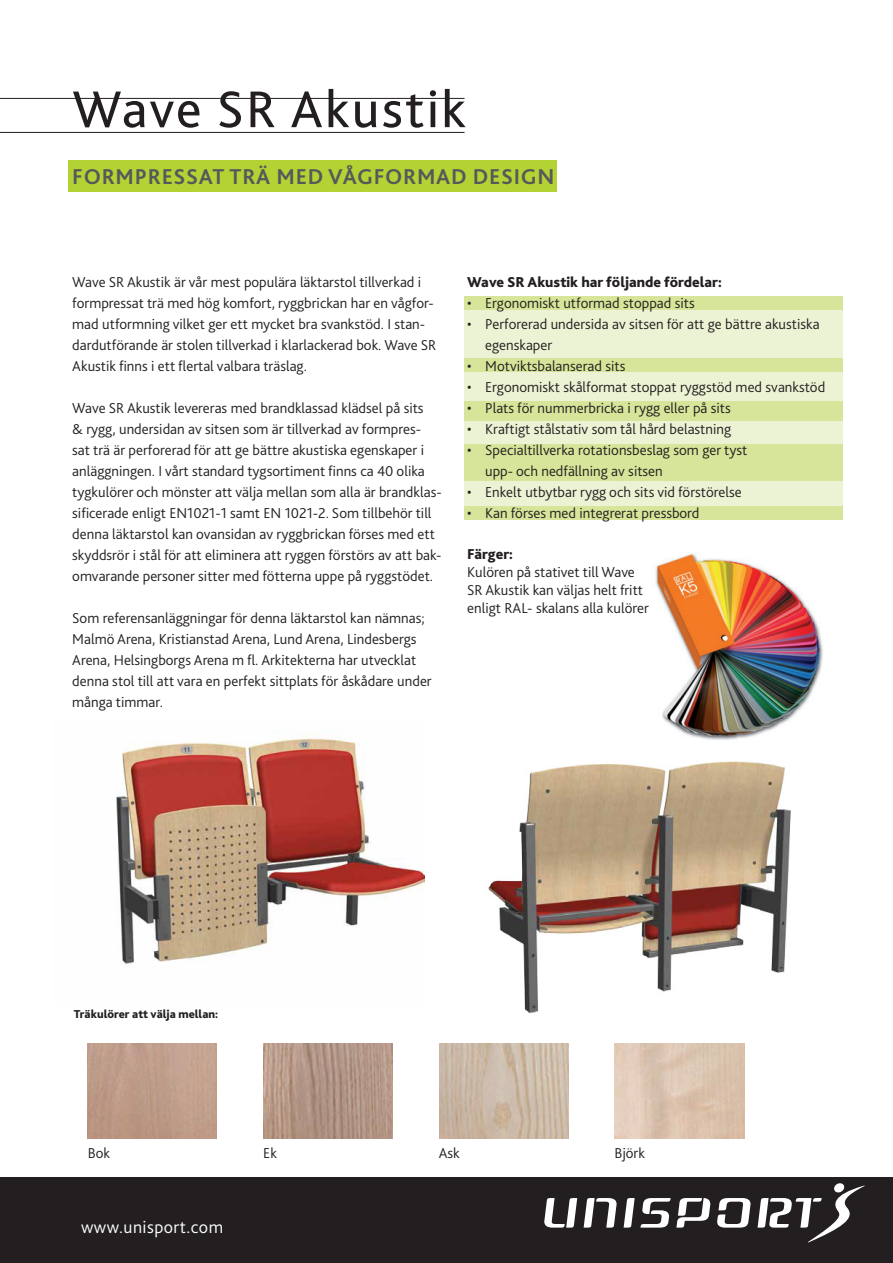
<style>
.page{position:relative;width:893px;height:1263px;background:#fff}
.page>*{position:absolute;margin:0;border:0;box-sizing:border-box;transform-origin:0 0}
.t1{font:54px "Bliss 2";letter-spacing:.04em;color:#231f20}
.t2{font:700 22.5px "Bliss 2";letter-spacing:.03em;color:#57585a}
.t3{font:300 18px "Bliss 2";letter-spacing:.025em;color:#fff}
.text{font:300 15px/21px "Bliss 2";color:#231f20}
.text-2{font:800 15px "Bliss 2";color:#231f20}
.text-3{font:800 12px "Bliss 2";color:#231f20}
</style>
<div class="page">
<img style="left:488px;top:761px;width:303px;height:253px">
<img style="left:655px;top:553px;width:168px;height:187px">
<div style="left:465px;top:310px;width:378px;height:203px;background:#ecf3d4"></div>
<div style="left:465px;top:296px;width:378px;height:14px;background:#d6e599"></div>
<div style="left:0;top:1178px;width:893px;height:85px;background:#231f20"></div>
<svg style="left:544px;top:1183px;width:321px;height:59px"></svg>
<img style="left:263px;top:1043px;width:130px;height:95px">
<img style="left:439px;top:1043px;width:129px;height:95px">
<div style="left:68px;top:161px;width:488px;height:31px;background:#b3d234"></div>
<hr style="left:0;top:98px;width:465px;height:1px;background:#231f20">
<hr style="left:0;top:132px;width:465px;height:1px;background:#231f20">
<div style="left:465px;top:401px;width:378px;height:19px;background:#d6e599"></div>
<div style="left:465px;top:358px;width:378px;height:14px;background:#d6e599"></div>
<div style="left:465px;top:444px;width:378px;height:36px;background:#d6e599"></div>
<div style="left:465px;top:506px;width:378px;height:14px;background:#d6e599"></div>
<img style="left:116px;top:731px;width:309px;height:234px">
<p class="t1" style="left:72px;top:76px;width:395px">Wave SR Akustik</p>
<p class="t2" style="left:72px;top:163px;width:484px">FORMPRESSAT TRÄ MED VÅGFORMAD DESIGN</p>
<p class="text" style="left:72px;top:271px;width:365px">Wave SR Akustik är vår mest populära läktarstol tillverkad i formpressat trä med hög komfort, ryggbrickan har en vågfor&shy;mad utformning vilket ger ett mycket bra svankstöd. I stan&shy;dardutförande är stolen tillverkad i klarlackerad bok. Wave SR Akustik finns i ett flertal valbara träslag.</p>
<p class="text" style="left:72px;top:397px;width:371px">Wave SR Akustik levereras med brandklassad klädsel på sits<br>&amp; rygg, undersidan av sitsen som är tillverkad av formpres&shy;sat trä är perforerad för att ge bättre akustiska egenskaper i anläggningen. I vårt standard tygsortiment finns ca 40 olika tygkulörer och mönster att välja mellan som alla är brandklas&shy;sificerade enligt EN1021-1 samt EN 1021-2. Som tillbehör till denna läktarstol kan ovansidan av ryggbrickan förses med ett skyddsrör i stål för att eliminera att ryggen förstörs av att bak&shy;omvarande personer sitter med fötterna uppe på ryggstödet.</p>
<p class="text" style="left:72px;top:607px;width:361px">Som referensanläggningar för denna läktarstol kan nämnas; Malmö Arena, Kristianstad Arena, Lund Arena, Lindesbergs Arena, Helsingborgs Arena m fl. Arkitekterna har utvecklat denna stol till att vara en perfekt sittplats för åskådare under många timmar.</p>
<p class="text-2" style="left:467px;top:273px;width:256px">Wave SR Akustik har följande fördelar:</p>
<p class="text" style="left:467px;top:292px;width:229px">• Ergonomiskt utformad stoppad sits</p>
<p class="text" style="left:485px;top:313px;width:336px;text-indent:-18px">• Perforerad undersida av sitsen för att ge bättre akustiska egenskaper</p>
<p class="text" style="left:467px;top:355px;width:160px">• Motviktsbalanserad sits</p>
<p class="text" style="left:467px;top:376px;width:360px">• Ergonomiskt skålformat stoppat ryggstöd med svankstöd</p>
<p class="text" style="left:467px;top:397px;width:265px">• Plats för nummerbricka i rygg eller på sits</p>
<p class="text" style="left:467px;top:418px;width:265px">• Kraftigt stålstativ som tål hård belastning</p>
<p class="text" style="left:485px;top:439px;width:264px;text-indent:-18px">• Specialtillverka rotationsbeslag som ger tyst upp- och nedfällning av sitsen</p>
<p class="text" style="left:467px;top:481px;width:276px">• Enkelt utbytbar rygg och sits vid förstörelse</p>
<p class="text" style="left:467px;top:502px;width:234px">• Kan förses med integrerat pressbord</p>
<p class="text-2" style="left:467px;top:544px;width:47px">Färger:</p>
<p class="text" style="left:467px;top:561px;width:169px">Kulören på stativet till Wave</p>
<p class="text" style="left:467px;top:579px;width:177px">SR Akustik kan väljas helt fritt</p>
<p class="text" style="left:467px;top:597px;width:183px">enligt RAL- skalans alla kulörer</p>
<p class="text-3" style="left:74px;top:1007px;width:146px">Träkulörer att välja mellan:</p>
<p class="text" style="left:88px;top:1142px;width:24px">Bok</p>
<p class="text" style="left:263px;top:1142px;width:15px">Ek</p>
<p class="text" style="left:439px;top:1142px;width:23px">Ask</p>
<p class="text" style="left:614px;top:1142px;width:32px">Björk</p>
<p class="t3" style="left:81px;top:1216px;width:144px">www.unisport.com</p>
</div>
